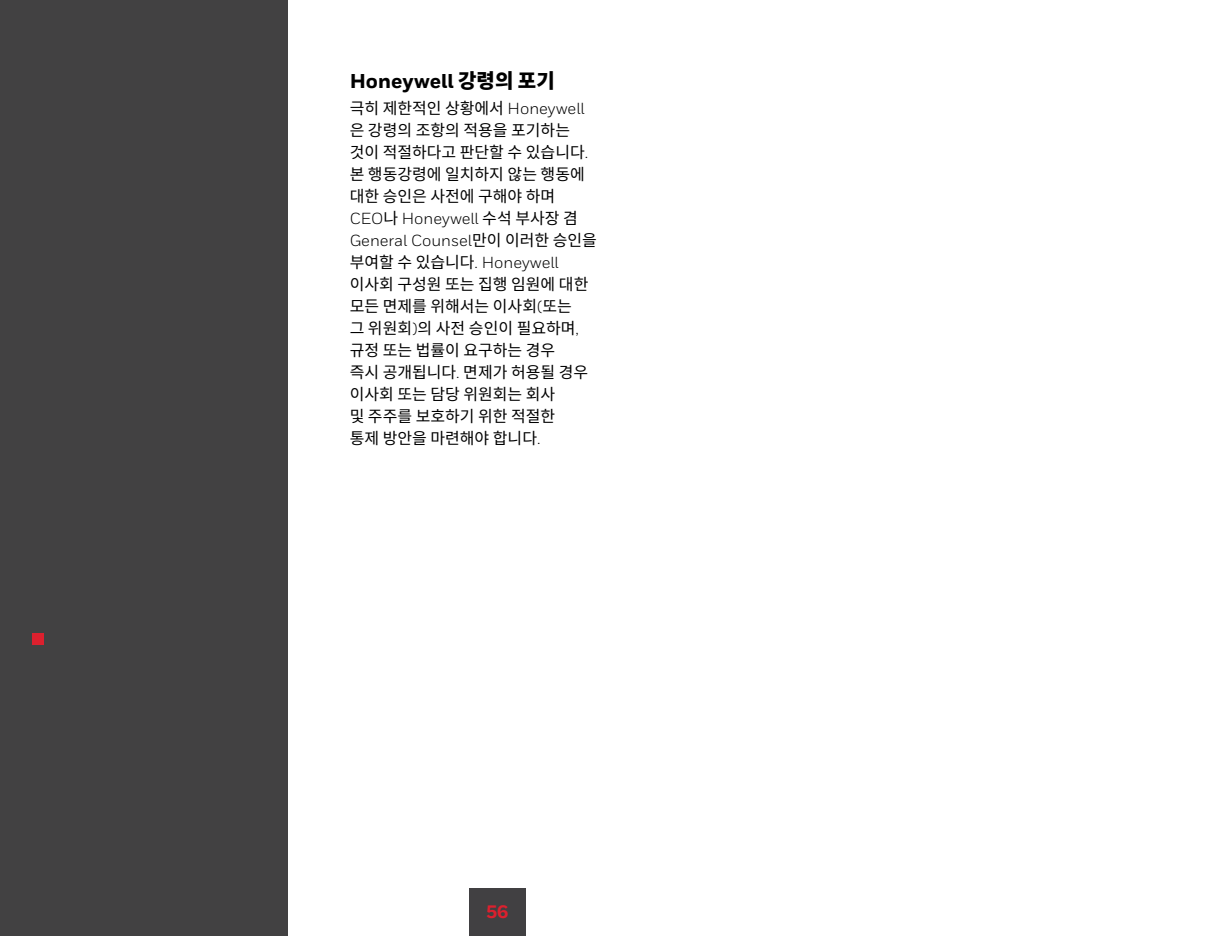
<style>
.page{position:relative;width:1224px;height:936px;background:#fff}
.page>*{position:absolute;margin:0;border:0;box-sizing:border-box;transform-origin:0 0}
.t1{font:800 20px "Honeywell Sans";color:#000}
.t2{font:800 18px "Honeywell Sans";color:#dc202e}
.t3{font:16px/22px "Noto Sans CJ Kkr";color:#000}
.t4{font:16px/22px "Honeywell Sans";color:#000}
.s1{font-family:"Noto Sans CJ Kkr";font-weight:900}
.s2{font-family:"Honeywell Sans"}
.s3{font-family:"Noto Sans CJ Kkr"}
</style>
<div class="page">
<div style="left:0;top:0;width:288px;height:936px;background:#424142"></div>
<div style="left:32px;top:634px;width:12px;height:11px;background:#dc202e"></div>
<div style="left:469px;top:889px;width:57px;height:47px;background:#414042"></div>
<p class="t1" style="left:350px;top:69px;width:207px">Honeywell <span class="s1">강령의 포기</span></p>
<p class="t3" style="left:350px;top:97px;width:240px">극히 제한적인 상황에서 <span class="s2">Honeywell </span>은 강령의 조항의 적용을 포기하는 것이 적절하다고 판단할 수 있습니다<span class="s2">. </span>본 행동강령에 일치하지 않는 행동에 대한 승인은 사전에 구해야 하며</p>
<p class="t4" style="left:350px;top:207px;width:249px">CEO<span class="s3">나</span> Honeywell <span class="s3">수석 부사장 겸<br></span>General Counsel<span class="s3">만이 이러한 승인을 부여할 수 있습니다</span>. Honeywell</p>
<p class="t3" style="left:350px;top:273px;width:240px">이사회 구성원 또는 집행 임원에 대한 모든 면제를 위해서는 이사회<span class="s2">(</span>또는 그 위원회<span class="s2">)</span>의 사전 승인이 필요하며<span class="s2">, </span>규정 또는 법률이 요구하는 경우 즉시 공개됩니다<span class="s2">.</span> 면제가 허용될 경우 이사회 또는 담당 위원회는 회사<br>및 주주를 보호하기 위한 적절한 통제 방안을 마련해야 합니다<span class="s2">.</span></p>
<p class="t2" style="left:486px;top:901px;width:24px">56</p>
</div>
